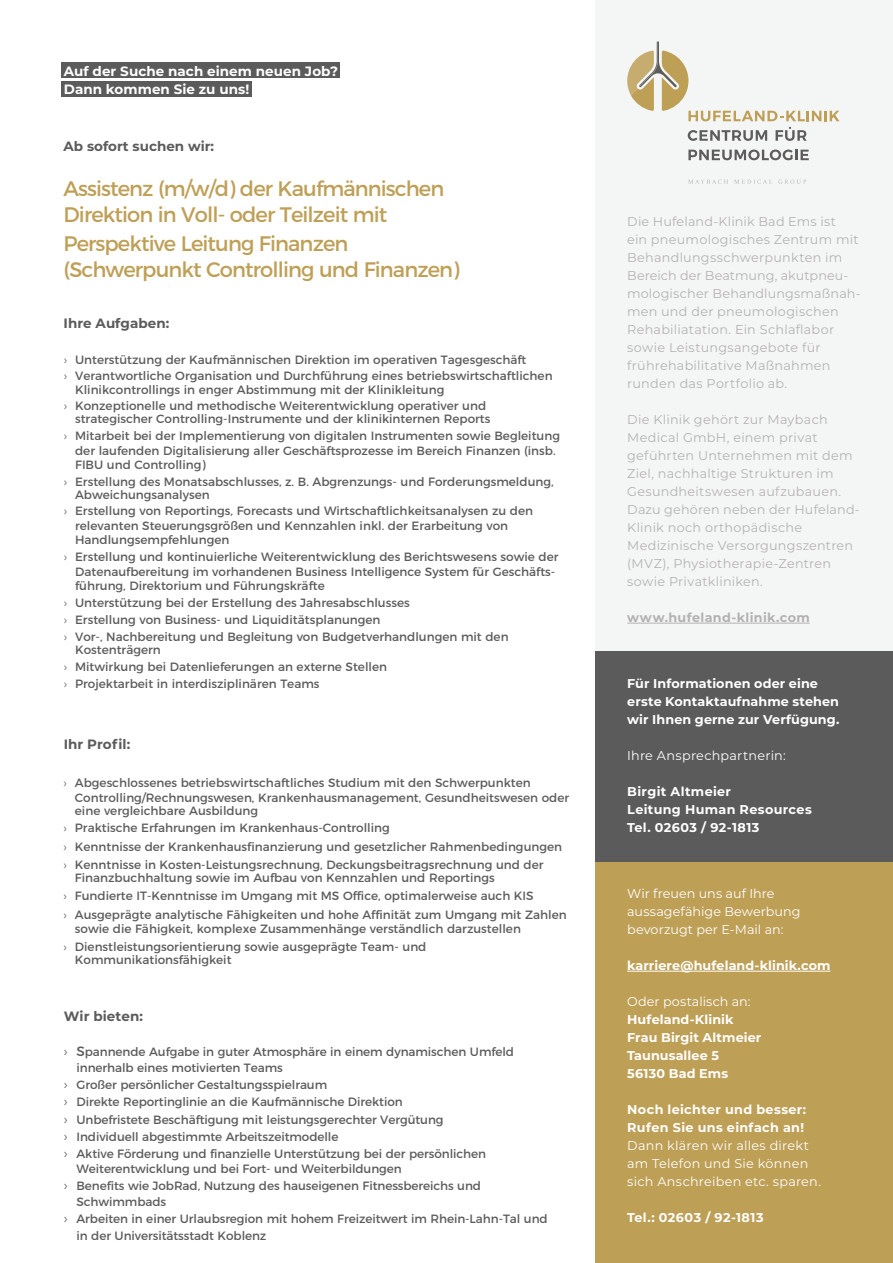
<style>
.page{position:relative;width:893px;height:1263px;background:#fff}
.page>*{position:absolute;margin:0;border:0;box-sizing:border-box;transform-origin:0 0}
.t1{font:21px/26px "Montserrat";letter-spacing:-.045em;color:#be9f56}
.t2{font:700 13.5px "Montserrat";color:#5a5b5a}
.t3{font:700 13.5px/18px "Montserrat";letter-spacing:.005em;color:#fff}
.t4{font:12.75px/18px "Montserrat";letter-spacing:.02em;color:#b3b2b2}
.t5{font:12.75px/18px "Montserrat";letter-spacing:.015em;color:#fff}
.t6{font:700 12.75px/18px "Montserrat";letter-spacing:.01em;color:#fff}
.t7{font:700 12.75px/18px "Montserrat";letter-spacing:.03em;color:#fff}
.t8{font:700 12.75px "Montserrat";letter-spacing:.03em;color:#b3b2b2}
.t9{font:700 12.75px "Montserrat";letter-spacing:.035em;color:#fff}
.t10{font:12px/17.2px "Montserrat";color:#5a5b5a}
.s1{font-size:13.5px}
</style>
<div class="page">
<div style="left:595px;top:0;width:298px;height:652px;background:#f4f6f6"></div>
<svg style="left:688px;top:180px;width:40px;height:4px"></svg>
<svg style="left:734px;top:180px;width:38px;height:4px"></svg>
<svg style="left:778px;top:180px;width:28px;height:4px"></svg>
<svg style="left:688px;top:130px;width:79px;height:11px"></svg>
<svg style="left:688px;top:150px;width:121px;height:10px"></svg>
<svg style="left:776px;top:127px;width:31px;height:14px"></svg>
<svg style="left:627px;top:41px;width:212px;height:80px"></svg>
<div style="left:595px;top:862px;width:298px;height:401px;background:#be9f56"></div>
<hr style="left:627px;top:623px;width:183px;height:1px;background:#b3b2b2">
<div style="left:595px;top:652px;width:298px;height:210px;background:#5a5b5a"></div>
<hr style="left:627px;top:971px;width:203px;height:1px;background:#fff">
<div style="left:62px;top:62px;width:278px;height:16px;background:#5a5b5a"></div>
<div style="left:62px;top:81px;width:190px;height:16px;background:#5a5b5a"></div>
<p class="t3" style="left:64px;top:61px;width:276px">Auf der Suche nach einem neuen Job?<br>Dann kommen Sie zu uns!</p>
<p class="t2" style="left:64px;top:136px;width:152px">Ab sofort suchen wir:</p>
<h1 class="t1" style="left:64px;top:174px;width:382px">Assistenz (m/w/d) der Kaufmännischen<br>Direktion in Voll- oder Teilzeit mit</h1>
<h1 class="t1" style="left:64px;top:229px;width:397px">Perspektive Leitung Finanzen (Schwerpunkt Controlling und Finanzen)</h1>
<p class="t2" style="left:64px;top:313px;width:107px">Ihre Aufgaben:</p>
<p class="t10" style="left:64px;top:350px;width:490px;line-height:16.8px">› Unterstützung der Kaufmännischen Direktion im operativen Tagesgeschäft<br>› Verantwortliche Organisation und Durchführung eines betriebswirtschaftlichen</p>
<p class="t10" style="left:64px;top:380px;width:424px;line-height:16.8px;text-indent:11px">Klinikcontrollings in enger Abstimmung mit der Klinikleitung<br>› Konzeptionelle und methodische Weiterentwicklung operativer und</p>
<p class="t10" style="left:64px;top:410px;width:498px;line-height:16.5px;text-indent:11px">strategischer Controlling-Instrumente und der klinikinternen Reports<br>› Mitarbeit bei der Implementierung von digitalen Instrumenten sowie Begleitung</p>
<p class="t10" style="left:75px;top:443px;width:482px;line-height:13.8px">der laufenden Digitalisierung aller Geschäftsprozesse im Bereich Finanzen (insb.<br>FIBU und Controlling)</p>
<p class="t10" style="left:75px;top:474px;width:480px;line-height:13px;text-indent:-11px">› Erstellung des Monatsabschlusses, z. B. Abgrenzungs- und Forderungsmeldung,<br>Abweichungsanalysen</p>
<p class="t10" style="left:75px;top:503px;width:459px;line-height:15px;text-indent:-11px">› Erstellung von Reportings, Forecasts und Wirtschaftlichkeitsanalysen zu den relevanten Steuerungsgrößen und Kennzahlen inkl. der Erarbeitung von</p>
<p class="t10" style="left:64px;top:531px;width:496px;line-height:16.5px;text-indent:11px">Handlungsempfehlungen<br>› Erstellung und kontinuierliche Weiterentwicklung des Berichtswesens sowie der</p>
<p class="t10" style="left:75px;top:564px;width:482px;line-height:13.8px">Datenaufbereitung im vorhandenen Business Intelligence System für Geschäfts&shy;führung, Direktorium und Führungskräfte</p>
<p class="t10" style="left:64px;top:593px;width:446px">› Unterstützung bei der Erstellung des Jahresabschlusses<br>› Erstellung von Business- und Liquiditätsplanungen<br>› Vor-, Nachbereitung und Begleitung von Budgetverhandlungen mit den</p>
<p class="t10" style="left:64px;top:640px;width:325px;text-indent:11px">Kostenträgern<br>› Mitwirkung bei Datenlieferungen an externe Stellen › Projektarbeit in interdisziplinären Teams</p>
<p class="t2" style="left:64px;top:735px;width:68px">Ihr Profil:</p>
<p class="t10" style="left:75px;top:775px;width:496px;line-height:14.7px;text-indent:-11px">› Abgeschlossenes betriebswirtschaftliches Studium mit den Schwerpunkten<br>Controlling/Rechnungswesen, Krankenhausmanagement, Gesundheitswesen oder</p>
<p class="t10" style="left:64px;top:801px;width:328px;text-indent:11px">eine vergleichbare Ausbildung<br>› Praktische Erfahrungen im Krankenhaus-Controlling</p>
<p class="t10" style="left:64px;top:838px;width:500px">› Kenntnisse der Krankenhausfinanzierung und gesetzlicher Rahmenbedingungen › Kenntnisse in Kosten-Leistungsrechnung, Deckungsbeitragsrechnung und der</p>
<p class="t10" style="left:64px;top:868px;width:472px;text-indent:11px">Finanzbuchhaltung sowie im Aufbau von Kennzahlen und Reportings<br>› Fundierte IT-Kenntnisse im Umgang mit MS Office, optimalerweise auch KIS</p>
<p class="t10" style="left:75px;top:907px;width:493px;line-height:14.7px;text-indent:-11px">› Ausgeprägte analytische Fähigkeiten und hohe Affinität zum Umgang mit Zahlen sowie die Fähigkeit, komplexe Zusammenhänge verständlich darzustellen</p>
<p class="t10" style="left:75px;top:940px;width:353px;line-height:13.2px;text-indent:-11px">› Dienstleistungsorientierung sowie ausgeprägte Team- und<br>Kommunikationsfähigkeit</p>
<p class="t2" style="left:64px;top:1006px;width:81px">Wir bieten:</p>
<p class="t10" style="left:77px;top:1043px;width:439px;line-height:15.9px;text-indent:-13px"><span class="s1">› S</span>pannende Aufgabe in guter Atmosphäre in einem dynamischen Umfeld innerhalb eines motivierten Teams</p>
<p class="t10" style="left:64px;top:1075px;width:424px"><span class="s1">›</span> Großer persönlicher Gestaltungsspielraum<br><span class="s1">›</span> Direkte Reportinglinie an die Kaufmännische Direktion<br><span class="s1">›</span> Unbefristete Beschäftigung mit leistungsgerechter Vergütung<br><span class="s1">›</span> Individuell abgestimmte Arbeitszeitmodelle<br><span class="s1">›</span> Aktive Förderung und finanzielle Unterstützung bei der persönlichen</p>
<p class="t10" style="left:64px;top:1159px;width:419px;text-indent:13px">Weiterentwicklung und bei Fort- und Weiterbildungen<br><span class="s1">›</span> Benefits wie JobRad, Nutzung des hauseigenen Fitnessbereichs und</p>
<p class="t10" style="left:77px;top:1192px;width:91px">Schwimmbads</p>
<p class="t10" style="left:64px;top:1209px;width:485px"><span class="s1">›</span> Arbeiten in einer Urlaubsregion mit hohem Freizeitwert im Rhein-Lahn-Tal und</p>
<p class="t10" style="left:77px;top:1226px;width:191px">in der Universitätsstadt Koblenz</p>
<p class="t4" style="left:627px;top:212px;width:235px">Die Hufeland-Klinik Bad Ems ist<br>ein pneumologisches Zentrum mit<br>Behandlungsschwerpunkten im<br>Bereich der Beatmung, akutpneu&shy;mologischer Behandlungsmaßnah&shy;men und der pneumologischen<br>Rehabiliatation. Ein Schlaflabor sowie Leistungsangebote für frührehabilitative Maßnahmen runden das Portfolio ab.</p>
<p class="t4" style="left:627px;top:410px;width:234px">Die Klinik gehört zur Maybach<br>Medical GmbH, einem privat geführten Unternehmen mit dem<br>Ziel, nachhaltige Strukturen im<br>Gesundheitswesen aufzubauen.<br>Dazu gehören neben der Hufeland-<br>Klinik noch orthopädische<br>Medizinische Versorgungszentren (MVZ), Physiotherapie-Zentren sowie Privatkliniken.</p>
<p class="t8" style="left:627px;top:608px;width:184px">www.hufeland-klinik.com</p>
<p class="t6" style="left:627px;top:674px;width:214px">Für Informationen oder eine erste Kontaktaufnahme stehen wir Ihnen gerne zur Verfügung.</p>
<p class="t5" style="left:627px;top:746px;width:160px">Ihre Ansprechpartnerin:</p>
<p class="t7" style="left:627px;top:782px;width:186px">Birgit Altmeier<br>Leitung Human Resources<br>Tel. 02603 / 92-1813</p>
<p class="t5" style="left:627px;top:884px;width:175px">Wir freuen uns auf Ihre aussagefähige Bewerbung bevorzugt per E-Mail an:</p>
<p class="t6" style="left:627px;top:956px;width:205px">karriere@hufeland-klinik.com</p>
<p class="t5" style="left:627px;top:992px;width:125px">Oder postalisch an:</p>
<p class="t6" style="left:627px;top:1010px;width:136px">Hufeland-Klinik<br>Frau Birgit Altmeier<br>Taunusallee 5<br>56130 Bad Ems</p>
<p class="t7" style="left:627px;top:1100px;width:181px">Noch leichter und besser:<br>Rufen Sie uns einfach an!</p>
<p class="t5" style="left:627px;top:1136px;width:195px">Dann klären wir alles direkt am Telefon und Sie können sich Anschreiben etc. sparen.</p>
<p class="t9" style="left:627px;top:1208px;width:138px">Tel.: 02603 / 92-1813</p>
</div>
